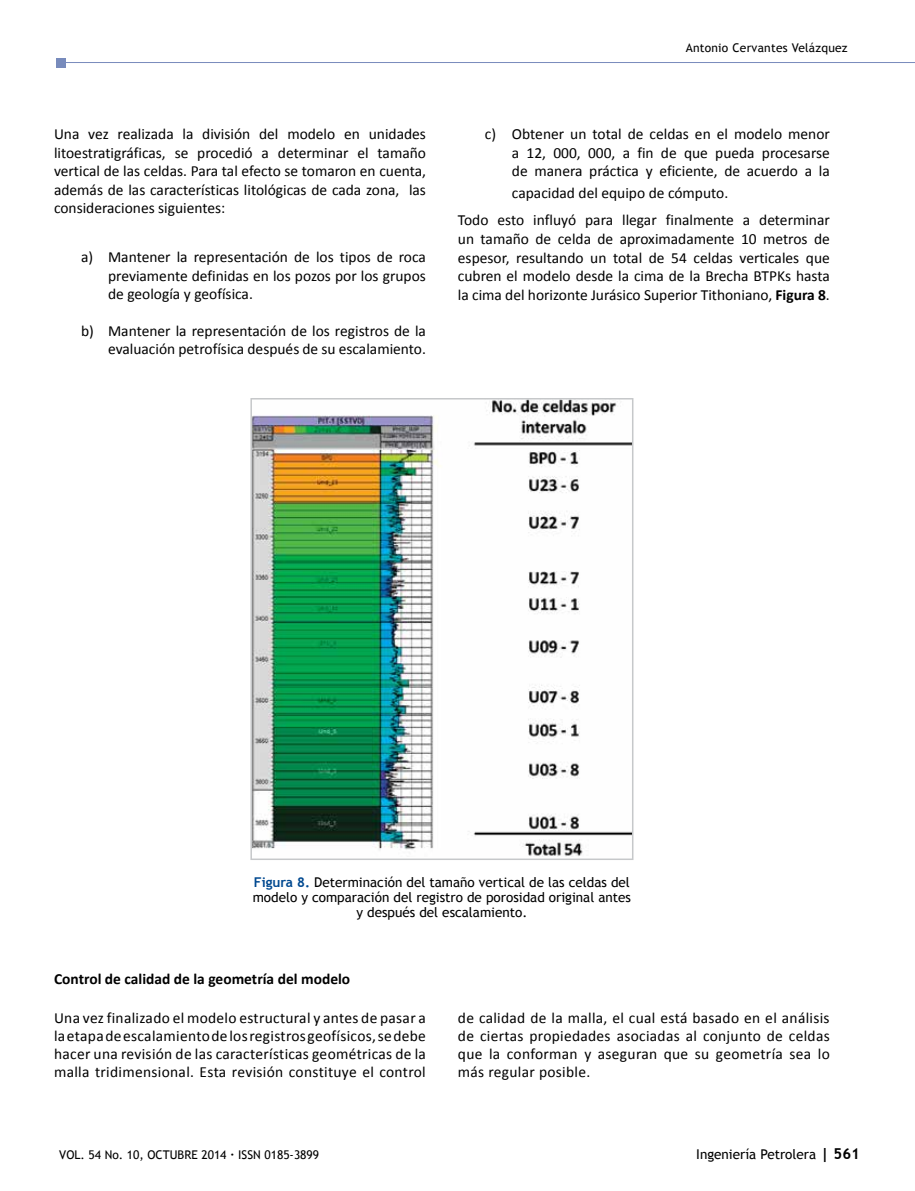
<style>
.page{position:relative;width:915px;height:1191px;background:#fff}
.page>*{position:absolute;margin:0;border:0;box-sizing:border-box;transform-origin:0 0}
.t1{font:15.45px/18.6px "Calibri";color:#000;text-align:justify}
.t2{font:700 15.45px "Calibri";color:#000}
.t3{font:13.5px/15px "Trebuchet MS";color:#000;text-align:center}
.t4{font:12px "Trebuchet MS";color:#000}
.t5{font:12px "Trebuchet MS";letter-spacing:.02em;color:#000}
.s1{font-weight:700}
.s2{font-weight:700;color:#004990}
.s3{font-weight:700;font-size:15px}
</style>
<div class="page">
<hr style="left:61px;top:62px;width:853px;height:1px;background:#788bbc">
<div style="left:56px;top:58px;width:10px;height:9px;background:#788bbc"></div>
<img style="left:253px;top:401px;width:377px;height:456px">
<div style="left:250px;top:398px;width:383px;height:462px;border:2px solid #c6c8ca"></div>
<p class="t1" style="left:54px;top:125px;width:373px">Una vez realizada la división del modelo en unidades litoestratigráficas, se procedió a determinar el tamaño vertical de las celdas. Para tal efecto se tomaron en cuenta, además de las características litológicas de cada zona, las consideraciones siguientes:</p>
<p class="t1" style="left:108px;top:248px;width:319px;text-indent:-27px">a) Mantener la representación de los tipos de roca previamente definidas en los pozos por los grupos de geología y geofísica.</p>
<p class="t1" style="left:81px;top:321px;width:346px;text-align:right">b) Mantener la representación de los registros de la evaluación petrofísica después de su escalamiento.</p>
<p class="t5" style="left:685px;top:40px;width:163px">Antonio Cervantes Velázquez</p>
<p class="t1" style="left:512px;top:125px;width:319px;text-indent:-27px">c) Obtener un total de celdas en el modelo menor a 12, 000, 000, a fin de que pueda procesarse de manera práctica y eficiente, de acuerdo a la</p>
<p class="t1" style="left:458px;top:179px;width:373px;line-height:27.6px;text-indent:54px">capacidad del equipo de cómputo.<br>Todo esto influyó para llegar finalmente a determinar</p>
<p class="t1" style="left:458px;top:230px;width:373px">un tamaño de celda de aproximadamente 10 metros de espesor, resultando un total de 54 celdas verticales que cubren el modelo desde la cima de la Brecha BTPKs hasta la cima del horizonte Jurásico Superior Tithoniano, <span class="s1">Figura 8</span>.</p>
<p class="t3" style="left:253px;top:875px;width:379px"><span class="s2">Figura 8.</span> Determinación del tamaño vertical de las celdas del modelo y comparación del registro de porosidad original antes y después del escalamiento.</p>
<p class="t2" style="left:54px;top:969px;width:297px">Control de calidad de la geometría del modelo</p>
<p class="t1" style="left:54px;top:1009px;width:373px;line-height:18px">Una vez finalizado el modelo estructural y antes de pasar a la etapa de escalamiento de los registros geofísicos, se debe hacer una revisión de las características geométricas de la malla tridimensional. Esta revisión constituye el control</p>
<p class="t1" style="left:458px;top:1009px;width:373px;line-height:18px">de calidad de la malla, el cual está basado en el análisis de ciertas propiedades asociadas al conjunto de celdas que la conforman y aseguran que su geometría sea lo más regular posible.</p>
<p class="t4" style="left:59px;top:1147px;width:261px">VOL. 54 No. 10, OCTUBRE 2014 <span class="s1">·</span> ISSN 0185-3899</p>
<p class="t3" style="left:696px;top:1146px;width:165px">Ingeniería Petrolera <span class="s3">| 561</span></p>
</div>
